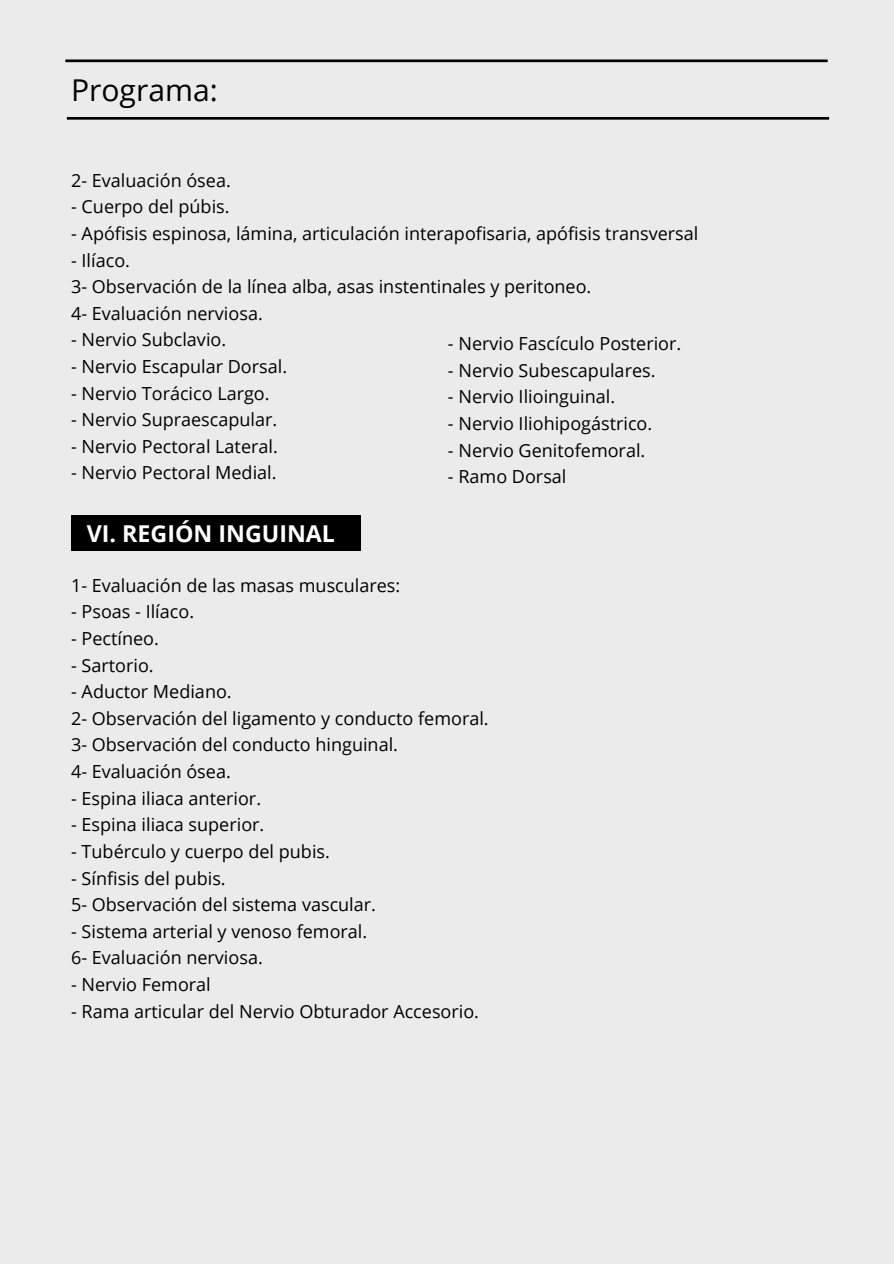
<style>
.page{position:relative;width:894px;height:1264px;background:#fff}
.page>*{position:absolute;margin:0;border:0;box-sizing:border-box;transform-origin:0 0}
.t1{font:30px "Open Sans";color:#000}
.t2{font:700 23.25px "Open Sans";color:#fff}
.t3{font:18px/26.5px "Open Sans";color:#000}
</style>
<div class="page">
<div style="left:0;top:0;width:893px;height:1263px;background:#ebebeb"></div>
<svg style="left:65px;top:59px;width:762px;height:3px;background:#252525"></svg>
<svg style="left:67px;top:117px;width:761px;height:3px;background:#191919"></svg>
<div style="left:71px;top:515px;width:289px;height:36px;background:#000"></div>
<h1 class="t1" style="left:71px;top:69px;width:148px">Programa:</h1>
<p class="t3" style="left:71px;top:166px;width:161px">2- Evaluación ósea.</p>
<p class="t3" style="left:71px;top:193px;width:160px">- Cuerpo del púbis.</p>
<p class="t3" style="left:71px;top:220px;width:628px">- Apófisis espinosa, lámina, articulación interapofisaria, apófisis transversal</p>
<p class="t3" style="left:71px;top:246px;width:521px">- Ilíaco.<br>3- Observación de la línea alba, asas instentinales y peritoneo.<br>4- Evaluación nerviosa.</p>
<p class="t3" style="left:71px;top:326px;width:157px">- Nervio Subclavio.</p>
<p class="t3" style="left:71px;top:353px;width:217px">- Nervio Escapular Dorsal.</p>
<p class="t3" style="left:71px;top:379px;width:200px">- Nervio Torácico Largo.</p>
<p class="t3" style="left:71px;top:406px;width:208px">- Nervio Supraescapular.</p>
<p class="t3" style="left:71px;top:432px;width:208px">- Nervio Pectoral Lateral.</p>
<p class="t3" style="left:71px;top:459px;width:207px">- Nervio Pectoral Medial.</p>
<p class="t3" style="left:448px;top:330px;width:235px">- Nervio Fascículo Posterior.</p>
<p class="t3" style="left:448px;top:356px;width:209px">- Nervio Subescapulares.</p>
<p class="t3" style="left:448px;top:383px;width:169px">- Nervio Ilioinguinal.</p>
<p class="t3" style="left:448px;top:409px;width:206px">- Nervio Iliohipogástrico.</p>
<p class="t3" style="left:448px;top:436px;width:199px">- Nervio Genitofemoral.</p>
<p class="t3" style="left:448px;top:463px;width:120px">- Ramo Dorsal</p>
<p class="t2" style="left:87px;top:517px;width:250px">VI. REGIÓN INGUINAL</p>
<p class="t3" style="left:71px;top:571px;width:330px">1- Evaluación de las masas musculares:</p>
<p class="t3" style="left:71px;top:598px;width:124px">- Psoas - Ilíaco.</p>
<p class="t3" style="left:71px;top:624px;width:89px">- Pectíneo.</p>
<p class="t3" style="left:71px;top:651px;width:84px">- Sartorio.</p>
<p class="t3" style="left:71px;top:678px;width:419px">- Aductor Mediano.<br>2- Observación del ligamento y conducto femoral.<br>3- Observación del conducto hinguinal.<br>4- Evaluación ósea.</p>
<p class="t3" style="left:71px;top:784px;width:191px">- Espina iliaca anterior.</p>
<p class="t3" style="left:71px;top:811px;width:195px">- Espina iliaca superior.</p>
<p class="t3" style="left:71px;top:837px;width:260px">- Tubérculo y cuerpo del pubis.</p>
<p class="t3" style="left:71px;top:864px;width:306px">- Sínfisis del pubis.<br>5- Observación del sistema vascular.</p>
<p class="t3" style="left:71px;top:917px;width:297px">- Sistema arterial y venoso femoral.<br>6- Evaluación nerviosa.</p>
<p class="t3" style="left:71px;top:970px;width:141px">- Nervio Femoral</p>
<p class="t3" style="left:71px;top:997px;width:409px">- Rama articular del Nervio Obturador Accesorio.</p>
</div>
